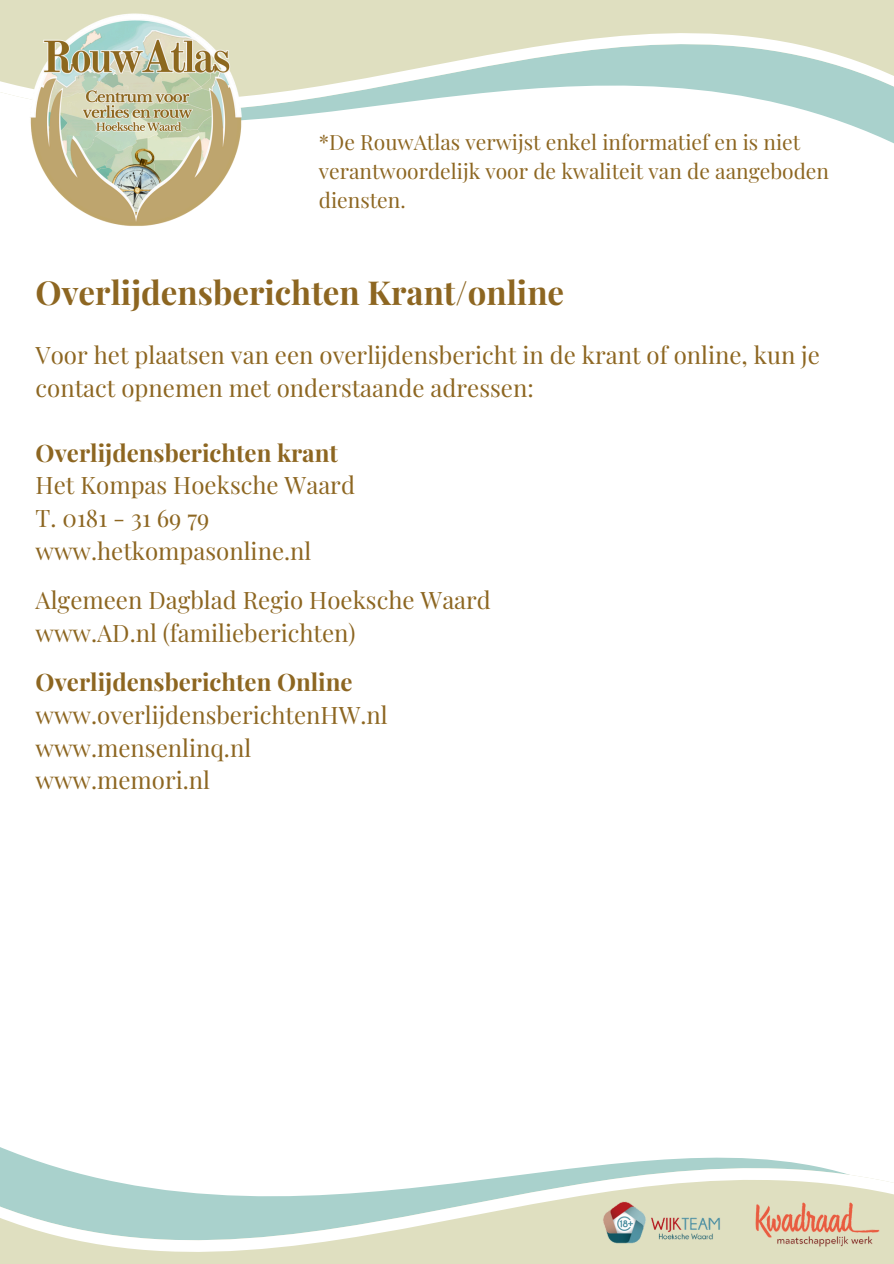
<style>
.page{position:relative;width:894px;height:1264px;background:#fff}
.page>*{position:absolute;margin:0;border:0;box-sizing:border-box;transform-origin:0 0}
.t1{font:700 33px "Playfair Display";color:#8d6621}
.t2{font:24px/32.7px "Playfair Display";color:#8d6621}
.t3{font:21px/29.2px "Playfair Display";color:#8d6621}
.s1{font-weight:700}
</style>
<div class="page">
<svg style="left:0;top:0;width:893px;height:143px"></svg>
<svg style="left:0;top:1147px;width:893px;height:116px"></svg>
<img style="left:4px;top:9px;width:268px;height:217px">
<img style="left:751px;top:1168px;width:128px;height:95px">
<img style="left:590px;top:1159px;width:139px;height:104px">
<p class="t3" style="left:319px;top:126px;width:511px">*De RouwAtlas verwijst enkel informatief en is niet verantwoordelijk voor de kwaliteit van de aangeboden diensten.</p>
<h1 class="t1" style="left:36px;top:269px;width:530px">Overlijdensberichten Krant/online</h1>
<h2 class="t2" style="left:36px;top:337px;width:785px">Voor het plaatsen van een overlijdensbericht in de krant of online, kun je contact opnemen met onderstaande adressen:</h2>
<h2 class="t2" style="left:36px;top:435px;width:321px"><span class="s1">Overlijdensberichten krant<br></span>Het Kompas Hoeksche Waard<br>T. 0181 - 31 69 79 www.hetkompasonline.nl</h2>
<h2 class="t2" style="left:36px;top:583px;width:456px">Algemeen Dagblad Regio Hoeksche Waard www.AD.nl (familieberichten)</h2>
<h2 class="t2" style="left:36px;top:665px;width:353px"><span class="s1">Overlijdensberichten Online </span>www.overlijdensberichtenHW.nl www.mensenlinq.nl www.memori.nl</h2>
</div>
